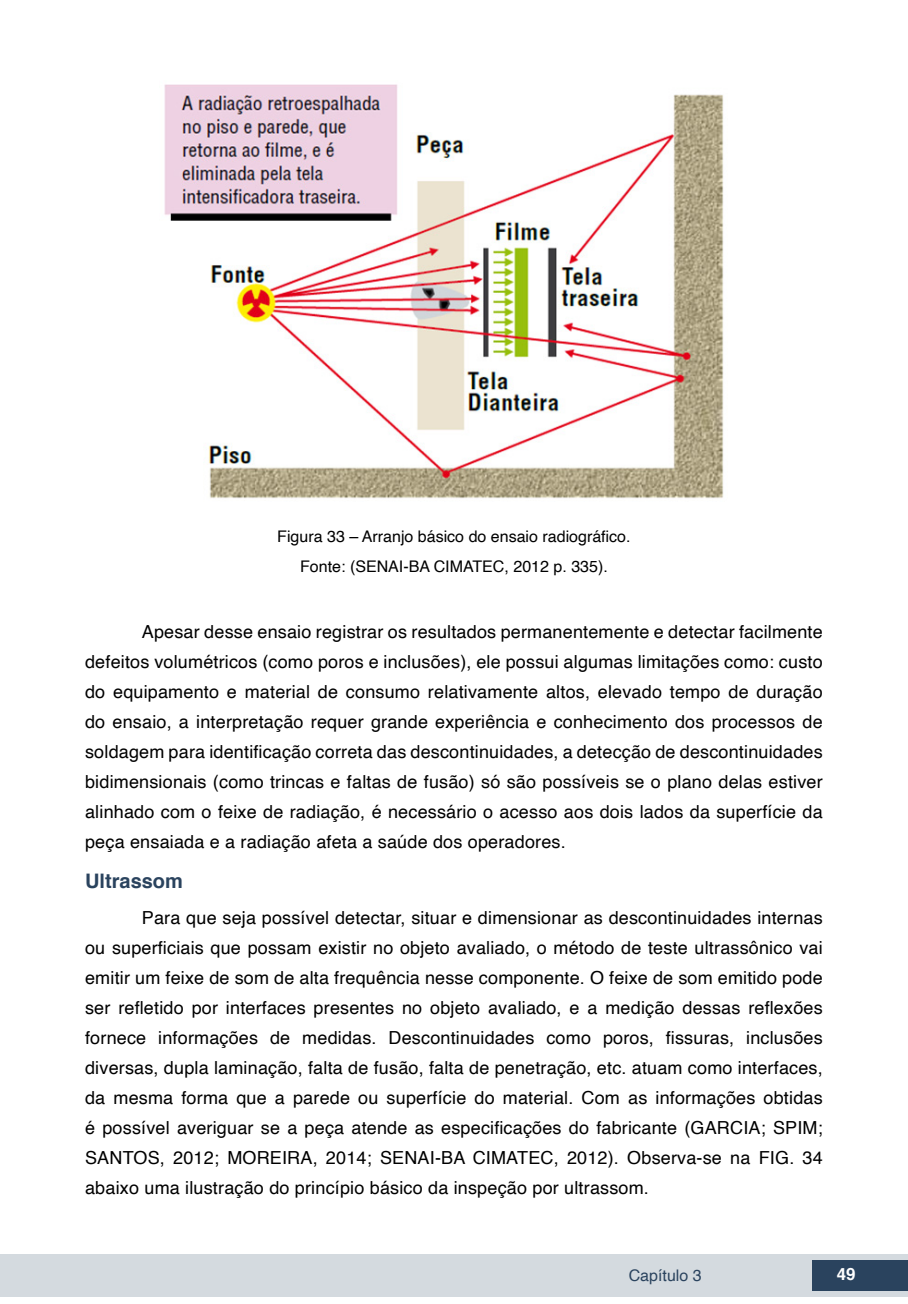
<style>
.page{position:relative;width:908px;height:1304px;background:#fff}
.page>*{position:absolute;margin:0;border:0;box-sizing:border-box;transform-origin:0 0}
.Subtitulo{font:700 20px "Helvetica";color:#2a435e}
.txt{font:18px/30px "Helvetica";letter-spacing:.01em;color:#000;text-align:justify}
.t1{font:700 16.8px "Helvetica";color:#fff}
.imagens_graf_tab{font:16px "Helvetica";color:#000}
.t2{font:16px "Helvetica";color:#2a435e}
</style>
<div class="page">
<div style="left:0;top:1254px;width:906px;height:43px;background:#d4dadf"></div>
<div style="left:812px;top:1261px;width:95px;height:30px;background:#2a435e"></div>
<img style="left:164px;top:84px;width:560px;height:415px">
<p class="imagens_graf_tab" style="left:277px;top:524px;width:355px">Figura 33 – Arranjo básico do ensaio radiográfico.</p>
<p class="imagens_graf_tab" style="left:300px;top:554px;width:309px">Fonte: (SENAI-BA CIMATEC, 2012 p. 335).</p>
<p class="txt" style="left:85px;top:617px;width:738px;text-indent:57px">Apesar desse ensaio registrar os resultados permanentemente e detectar facilmente defeitos volumétricos (como poros e inclusões), ele possui algumas limitações como: custo do equipamento e material de consumo relativamente altos, elevado tempo de duração do ensaio, a interpretação requer grande experiência e conhecimento dos processos de soldagem para identificação correta das descontinuidades, a detecção de descontinuidades bidimensionais (como trincas e faltas de fusão) só são possíveis se o plano delas estiver alinhado com o feixe de radiação, é necessário o acesso aos dois lados da superfície da peça ensaiada e a radiação afeta a saúde dos operadores.</p>
<p class="Subtitulo" style="left:85px;top:865px;width:99px">Ultrassom</p>
<p class="txt" style="left:85px;top:903px;width:738px;text-indent:57px">Para que seja possível detectar, situar e dimensionar as descontinuidades internas ou superficiais que possam existir no objeto avaliado, o método de teste ultrassônico vai emitir um feixe de som de alta frequência nesse componente. O feixe de som emitido pode ser refletido por interfaces presentes no objeto avaliado, e a medição dessas reflexões fornece informações de medidas. Descontinuidades como poros, fissuras, inclusões diversas, dupla laminação, falta de fusão, falta de penetração, etc. atuam como interfaces, da mesma forma que a parede ou superfície do material. Com as informações obtidas é possível averiguar se a peça atende as especificações do fabricante (GARCIA; SPIM; SANTOS, 2012; MOREIRA, 2014; SENAI-BA CIMATEC, 2012). Observa-se na FIG. 34 abaixo uma ilustração do princípio básico da inspeção por ultrassom.</p>
<p class="t2" style="left:628px;top:1263px;width:74px">Capítulo 3</p>
<p class="t1" style="left:836px;top:1261px;width:20px">49</p>
</div>
